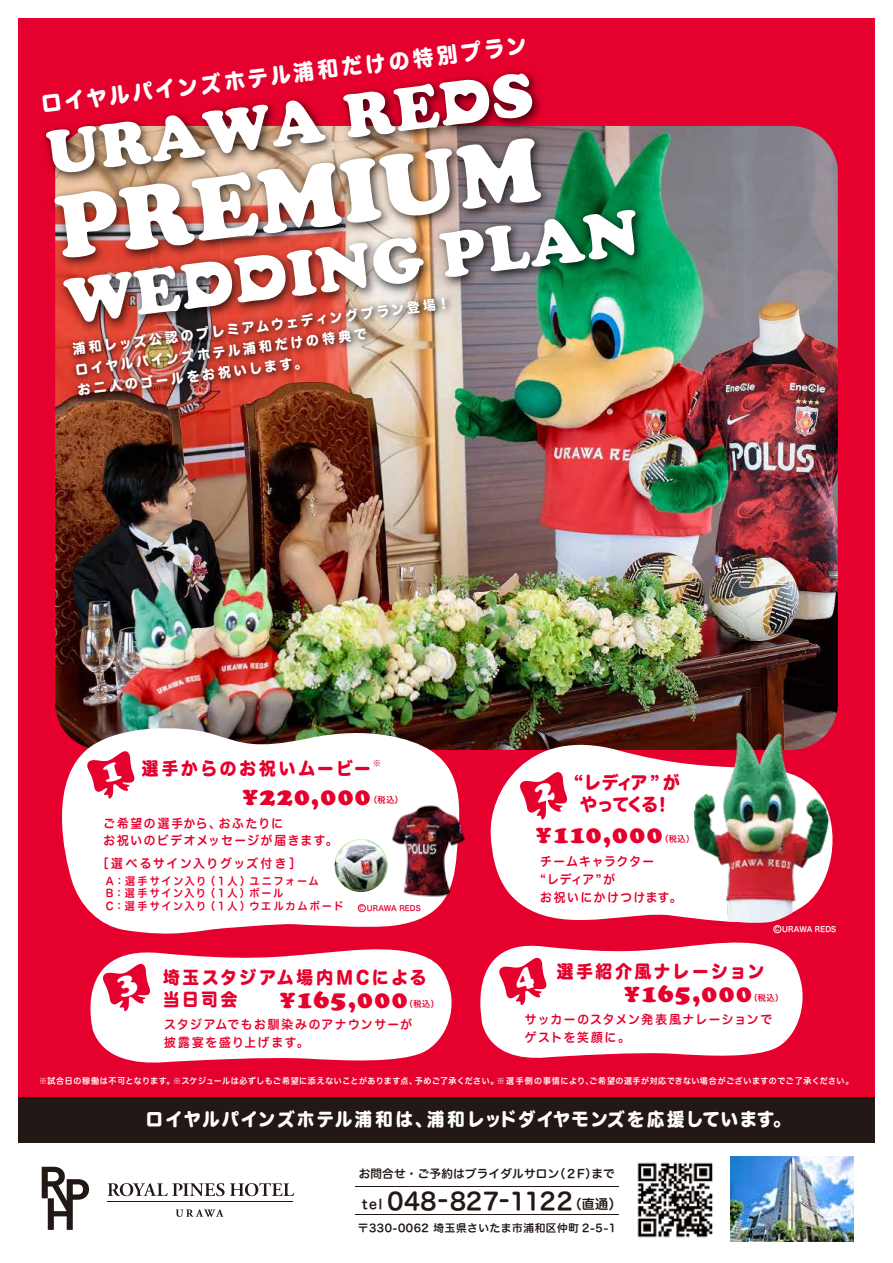
<style>
.page{position:relative;width:893px;height:1263px;background:#e6002d}
.page>*{position:absolute;margin:0;border:0;box-sizing:border-box;transform-origin:0 0}
.t1{font:25.05px "Cooper Black Std";letter-spacing:.055em;color:#e6002d}
.t2{font:23.4px "Hira Maru Std N W6";letter-spacing:.02em;color:#221815}
.t3{font:21.3px "Hira Maru Std N W8";color:#fff;scale:.95 1}
.t4{font:18px "Hira Maru Std N W8";letter-spacing:.1em;color:#fff;scale:.95 1}
.t5{font:17.55px/22px "Hira Maru Std N W8";letter-spacing:.155em;color:#e6002d;scale:.95 1}
.t6{font:17.55px/22px "Hira Maru Std N W8";letter-spacing:-.1em;color:#e6002d;text-align:center;scale:.95 1}
.t7{font:13.2px/20.7px "Hira Maru Std N W8";color:#fff;scale:.95 1}
.t8{font:12.3px/17.7px "Hira Maru Std N W6";letter-spacing:.13em;color:#e6002d;scale:.95 1}
.t9{font:12.3px/17.7px "Hira Maru Std N W6";letter-spacing:.1em;color:#e6002d;scale:.95 1}
.t10{font:12.3px "Hira Maru Std N W6";letter-spacing:.155em;color:#e6002d;scale:.95 1}
.t11{font:11.55px "Hira Maru Std N W6";letter-spacing:.02em;color:#221815}
.t12{font:10.65px/12.8px "Hira Maru Std N W6";letter-spacing:.16em;color:#e6002d;scale:.95 1}
.t13{font:10.65px "Hira Maru Std N W6";letter-spacing:.05em;color:#221815}
.t14{font:8.55px "Hira Maru Std N W6";letter-spacing:.09em;color:#e6002d;scale:.95 1}
.t15{font:8.4px "Hira Maru Std N W6";letter-spacing:.065em;color:#fff;scale:.95 1}
.t16{font:7.95px "HG Maru Gothic MPRO";color:#e6002d;scale:.95 1}
.t17{font:7.5px "Hira Maru Std N W6";letter-spacing:.02em;color:#fff;scale:.95 1}
.t18{font:7.5px "Hira Maru Std N W6";letter-spacing:.02em;color:#e6002d;scale:.95 1}
.s1{font-size:22.95px}
.s2{font-size:5.7px}
.s3{font-size:13.2px}
</style>
<div class="page">
<div style="left:9px;top:1097px;width:873px;height:53px;background:#221815"></div>
<div style="left:0;top:1144px;width:893px;height:119px;background:#fff"></div>
<svg style="left:108px;top:1183px;width:186px;height:13px"></svg>
<svg style="left:176px;top:1209px;width:48px;height:8px"></svg>
<hr style="left:108px;top:1201px;width:185px;height:1px;background:#221815">
<svg style="left:42px;top:1167px;width:47px;height:63px"></svg>
<img style="left:637px;top:1162px;width:76px;height:76px">
<hr style="left:356px;top:1186px;width:263px;height:1px;background:#221815">
<hr style="left:356px;top:1214px;width:263px;height:1px;background:#221815">
<img style="left:731px;top:1156px;width:122px;height:86px">
<img style="left:55px;top:126px;width:783px;height:624px">
<svg style="left:489px;top:725px;width:293px;height:205px;fill:#fff"></svg>
<svg style="left:90px;top:949px;width:362px;height:114px;background:#fbdee3"></svg>
<svg style="left:55px;top:725px;width:412px;height:209px;background:#eed3d7"></svg>
<img style="left:63px;top:337px;width:408px;height:76px">
<img style="left:44px;top:128px;width:607px;height:209px">
<img style="left:45px;top:73px;width:591px;height:249px">
<img style="left:376px;top:798px;width:91px;height:106px">
<img style="left:335px;top:839px;width:52px;height:53px;border-radius:26px">
<div style="left:773px;top:925px;width:8px;height:8px;border:1px solid #fff;border-radius:50%"></div>
<div style="left:358px;top:904px;width:8px;height:8px;border:1px solid #e6002d;border-radius:50%"></div>
<img style="left:685px;top:721px;width:153px;height:203px">
<div style="left:0;top:0;width:17px;height:1263px;background:#fff"></div>
<div style="left:876px;top:0;width:17px;height:1263px;background:#fff"></div>
<div style="left:0;top:0;width:893px;height:17px;background:#fff"></div>
<svg style="left:101px;top:961px;width:50px;height:51px"></svg>
<svg style="left:85px;top:749px;width:50px;height:50px"></svg>
<svg style="left:463px;top:932px;width:340px;height:126px"></svg>
<svg style="left:518px;top:770px;width:50px;height:50px"></svg>
<h3 class="t3" style="left:39px;top:88px;width:516px;rotate:-7deg">ロイヤルパインズホテル浦和だけの特別プラン</h3>
<h3 class="t7" style="left:72px;top:340px;width:401px;rotate:-7deg">浦和レッズ公認のプレミアムウェディングプラン登場！ロイヤルパインズホテル浦和だけの特典で<br>お二人のゴールをお祝いします。</h3>
<h3 class="t5" style="left:142px;top:758px;width:242px">選手からのお祝いムービー</h3>
<p class="t16" style="left:373px;top:759px;width:9px">※</p>
<h1 class="t1" style="left:243px;top:781px;width:129px"><span class="s1">¥</span>220,000</h1>
<p class="t14" style="left:369px;top:793px;width:37px">（税込）</p>
<h3 class="t8" style="left:103px;top:814px;width:248px">ご希望の選手から、おふたりに<br>お祝いのビデオメッセージが届きます。</h3>
<h3 class="t10" style="left:97px;top:854px;width:216px">［選べるサイン入りグッズ付き］</h3>
<p class="t12" style="left:106px;top:874px;width:252px">A：選手サイン入り（１人）ユニフォーム<br>B：選手サイン入り（１人）ボール<br>C：選手サイン入り（１人）ウエルカムボード</p>
<p class="t18" style="left:360px;top:903px;width:66px"><span class="s2">C</span> URAWA REDS</p>
<h3 class="t5" style="left:163px;top:967px;width:279px">埼玉スタジアム場内MCによる当日司会</h3>
<h1 class="t1" style="left:280px;top:984px;width:129px"><span class="s1">¥</span>165,000</h1>
<p class="t14" style="left:405px;top:998px;width:37px">（税込）</p>
<h3 class="t8" style="left:164px;top:1016px;width:262px">スタジアムでもお馴染みのアナウンサーが披露宴を盛り上げます。</h3>
<h3 class="t6" style="left:574px;top:772px;width:113px">“レディア” がやってくる！</h3>
<h1 class="t1" style="left:537px;top:819px;width:127px"><span class="s1">¥</span>110,000</h1>
<p class="t14" style="left:660px;top:832px;width:37px">（税込）</p>
<h3 class="t9" style="left:540px;top:853px;width:150px">チームキャラクター<br>“レディア”が<br>お祝いにかけつけます。</h3>
<p class="t17" style="left:775px;top:924px;width:66px"><span class="s2">C</span> URAWA REDS</p>
<h3 class="t5" style="left:557px;top:961px;width:220px">選手紹介風ナレーション</h3>
<h3 class="t8" style="left:525px;top:1011px;width:262px">サッカーのスタメン発表風ナレーションでゲストを笑顔に。</h3>
<h1 class="t1" style="left:625px;top:978px;width:129px"><span class="s1">¥</span>165,000</h1>
<p class="t14" style="left:749px;top:991px;width:37px">（税込）</p>
<p class="t15" style="left:39px;top:1075px;width:859px">※試合日の稼働は不可となります。※スケジュールは必ずしもご希望に添えないことがあります点、予めご了承ください。※選手側の事情により、ご希望の選手が対応できない場合がございますのでご了承ください。</p>
<h3 class="t4" style="left:146px;top:1106px;width:680px">ロイヤルパインズホテル浦和は、浦和レッドダイヤモンズを応援しています。</h3>
<h3 class="t11" style="left:359px;top:1165px;width:258px">お問合せ・ご予約はブライダルサロン（２F）まで</h3>
<h2 class="t2" style="left:362px;top:1183px;width:262px"><span class="s3">tel</span> 048-827-1122<span class="s3">（直通）</span></h2>
<p class="t13" style="left:358px;top:1220px;width:260px">〒330-0062 埼玉県さいたま市浦和区仲町 2-5-1</p>
</div>
